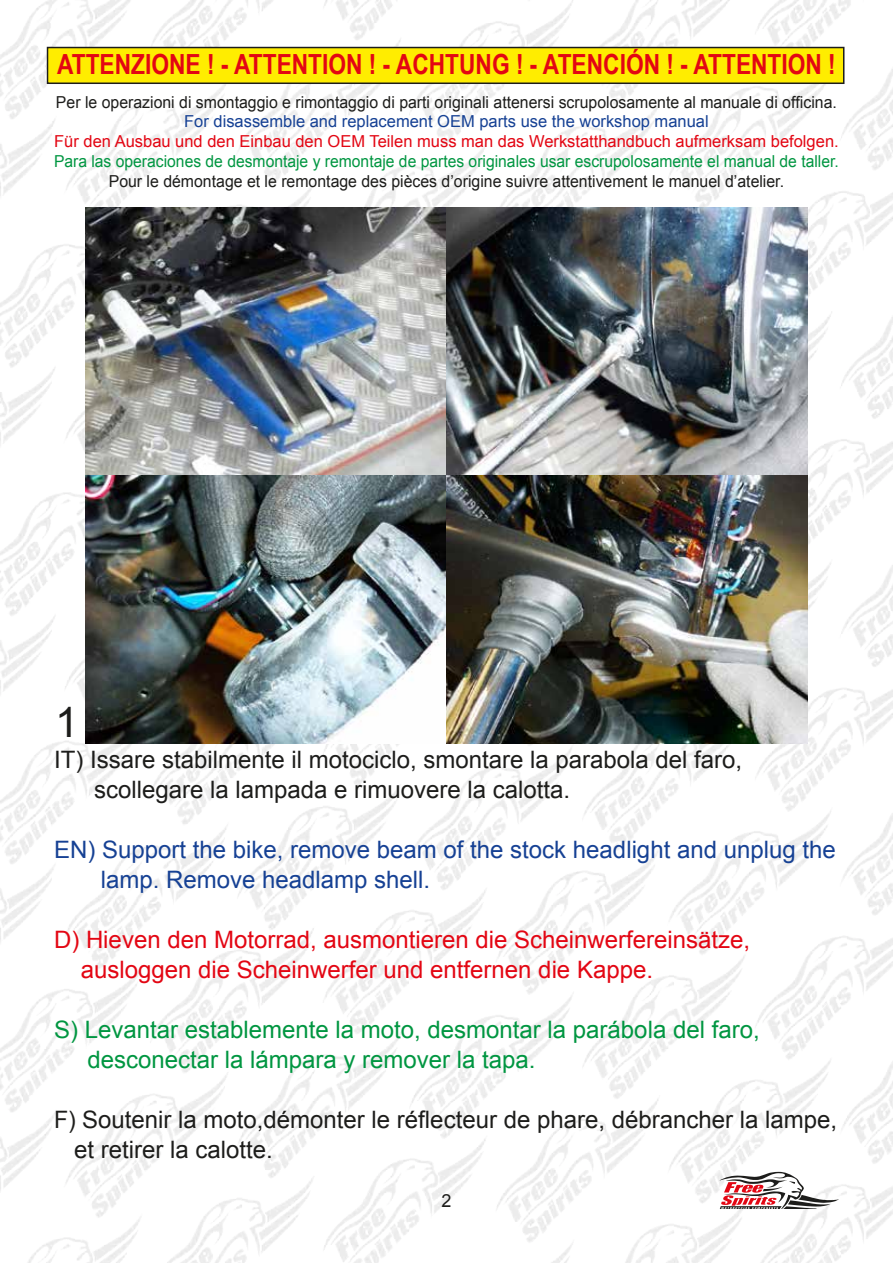
<style>
.page{position:relative;width:893px;height:1263px;background:#fff}
.page>*{position:absolute;margin:0;border:0;box-sizing:border-box;transform-origin:0 0}
.t1{font:42px "Arial";color:#1d1d1b}
.t2{font:700 27.75px "Arial Narrow";color:#e30613}
.t3{font:24px/30px "Arial";color:#e30613}
.t4{font:24px/30px "Arial";color:#1d1d1b}
.t5{font:24px/30px "Arial";color:#009641}
.t6{font:24px/30px "Arial";color:#164194}
.t7{font:24px/30px "Arial";color:#1d1d1b;scale:.96 1}
.t8{font:18px "Arial";color:#1d1d1b}
.t9{font:16.5px "Arial";color:#1d1d1b;scale:.96 1}
.t10{font:16.5px "Arial";color:#009641;scale:.95 1}
.t11{font:16.5px "Arial";color:#e30613}
.t12{font:16.5px "Arial";color:#164194}
</style>
<div class="page">
<img style="left:0;top:0;width:893px;height:1262px">
<div style="left:48px;top:48px;width:796px;height:35px;background:#ffed00"></div>
<div style="left:47px;top:47px;width:797px;height:37px;border:2px solid #1d1d1b"></div>
<img style="left:85px;top:207px;width:723px;height:536px">
<h2 class="t2" style="left:57px;top:43px;width:502px">ATTENZIONE ! - ATTENTION ! - ACHTUNG ! - ATEN</h2>
<h2 class="t2" style="left:603px;top:43px;width:234px">CIÓN ! - ATTENTION !</h2>
<p class="t9" style="left:56px;top:91px;width:815px">Per le operazioni di smontaggio e rimontaggio di parti originali attenersi scrupolosamente al manuale di officina.</p>
<p class="t12" style="left:184px;top:111px;width:526px">For disassemble and replacement OEM parts use the workshop manual</p>
<p class="t11" style="left:54px;top:131px;width:786px">Für den Ausbau und den Einbau den OEM Teilen muss man das Werkstatthandbuch aufmerksam befolgen.</p>
<p class="t10" style="left:54px;top:150px;width:828px">Para las operaciones de desmontaje y remontaje de partes originales usar escrupolosamente el manual de taller.</p>
<p class="t9" style="left:109px;top:170px;width:705px">Pour le démontage et le remontage des pièces d’origine suivre attentivement le manuel d’atelier.</p>
<h1 class="t1" style="left:55px;top:695px;width:25px">1</h1>
<h3 class="t4" style="left:94px;top:744px;width:650px;text-indent:-40px">IT) Issare stabilmente il motociclo, smontare la parabola del faro, scollegare la lampada e rimuovere la calotta.</h3>
<h3 class="t6" style="left:101px;top:834px;width:737px;text-indent:-47px">EN) Support the bike, remove beam of the stock headlight and unplug the lamp. Remove headlamp shell.</h3>
<h3 class="t3" style="left:81px;top:924px;width:671px;text-indent:-27px">D) Hieven den Motorrad, ausmontieren die Scheinwerfereinsätze, ausloggen die Scheinwerfer und entfernen die Kappe.</h3>
<h3 class="t5" style="left:87px;top:1014px;width:674px;text-indent:-33px">S) Levantar establemente la moto, desmontar la parábola del faro, desconectar la lámpara y remover la tapa.</h3>
<h3 class="t7" style="left:74px;top:1104px;width:796px;text-indent:-20px">F) Soutenir la moto,démonter le réflecteur de phare, débrancher la lampe, et retirer la calotte.</h3>
<p class="t8" style="left:441px;top:1189px;width:12px">2</p>
</div>
